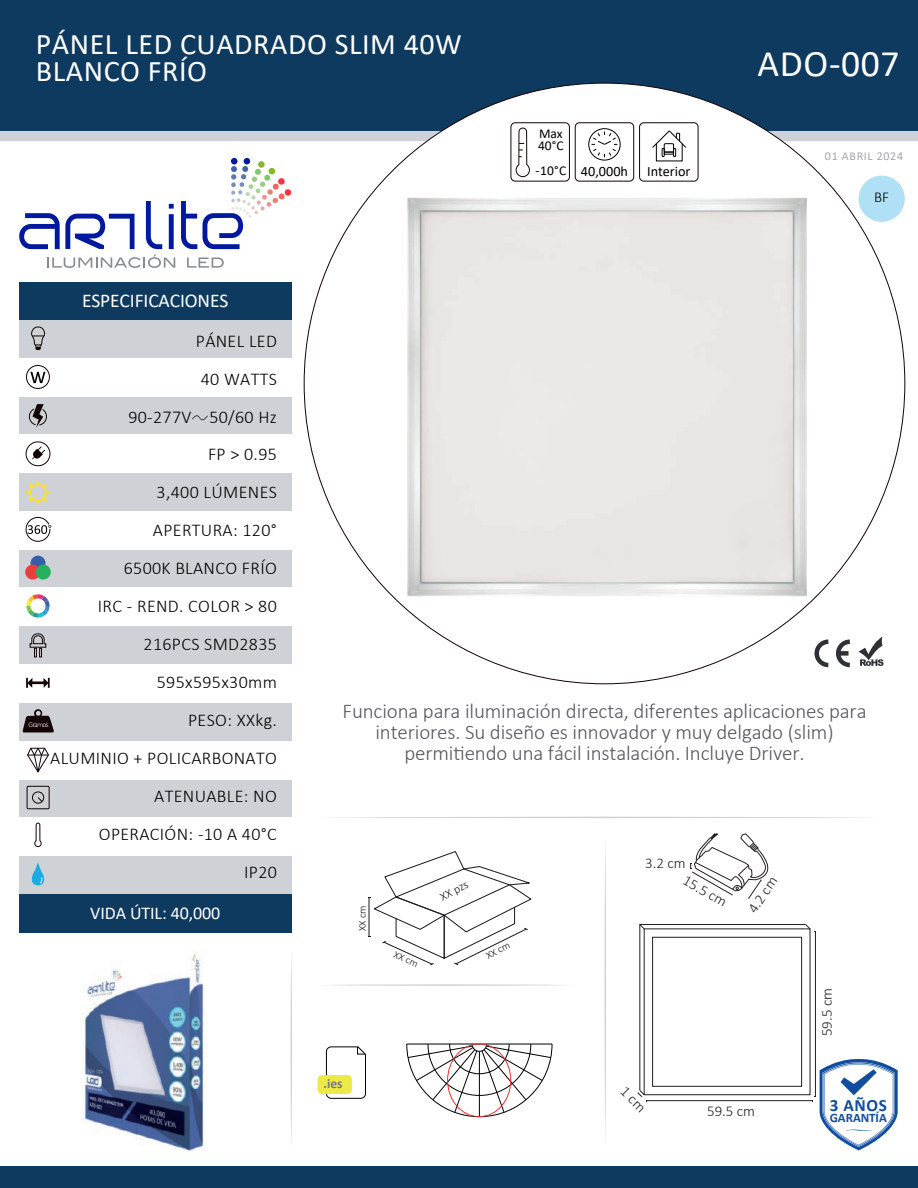
<style>
.page{position:relative;width:918px;height:1188px;background:#fff}
.page>*{position:absolute;margin:0;border:0;box-sizing:border-box;transform-origin:0 0}
.t1{font:37.5px "Calibri";letter-spacing:.02em;color:#fff}
.t2{font:30px/27px "Calibri";letter-spacing:.02em;color:#fff}
.t3{font:300 21px/21px "Calibri";letter-spacing:-.005em;color:#54565c;text-align:center}
.t4{font:19.5px "Calibri";letter-spacing:-.005em;color:#fff}
.t5{font:300 18px/38px "Calibri";letter-spacing:.02em;color:#000001;text-align:right}
.t6{font:18px "Calibri";letter-spacing:-.005em;color:#fff}
.t7{font:700 17.25px "Calibri";color:#104d9f}
.t8{font:300 15px "Calibri";color:#231f20}
.t9{font:300 15px "Calibri";color:#000001}
.t10{font:14.25px "Calibri";color:#000001}
.t11{font:13.5px/12px "Calibri";color:#000001}
.t12{font:700 13.5px "Calibri";color:#767a7c}
.t13{font:700 12.9px "Calibri";letter-spacing:-.005em;color:#104d9f}
.t14{font:12px "Calibri";letter-spacing:.055em;color:#a5a6ad}
.t15{font:300 12px "Calibri";color:#171519}
.t16{font:300 10.5px "Calibri";color:#171519}
.s1{font-size:13.5px}
</style>
<div class="page">
<div style="left:0;top:1166px;width:918px;height:21px;background:#0f3a60"></div>
<div style="left:19px;top:320px;width:272px;height:574px;background:#ced1d5"></div>
<div style="left:19px;top:358px;width:272px;height:38px;background:#fff"></div>
<div style="left:19px;top:435px;width:272px;height:38px;background:#fff"></div>
<div style="left:19px;top:511px;width:272px;height:39px;background:#fff"></div>
<div style="left:19px;top:588px;width:272px;height:38px;background:#fff"></div>
<div style="left:19px;top:664px;width:272px;height:39px;background:#fff"></div>
<div style="left:19px;top:741px;width:272px;height:38px;background:#fff"></div>
<div style="left:19px;top:817px;width:272px;height:39px;background:#fff"></div>
<div style="left:19px;top:894px;width:272px;height:38px;background:#0f3a60"></div>
<svg style="left:337px;top:817px;width:527px;height:1px"></svg>
<svg style="left:605px;top:847px;width:1px;height:290px"></svg>
<svg style="left:291px;top:957px;width:1px;height:184px"></svg>
<svg style="left:181px;top:201px;width:16px;height:48px"></svg>
<svg style="left:203px;top:161px;width:89px;height:88px"></svg>
<div style="left:243px;top:158px;width:7px;height:7px;background:#00199f;border-radius:3px"></div>
<div style="left:231px;top:158px;width:7px;height:7px;background:#00199f;border-radius:50%"></div>
<svg style="left:187px;top:258px;width:37px;height:10px"></svg>
<svg style="left:19px;top:201px;width:156px;height:67px"></svg>
<div style="left:19px;top:282px;width:272px;height:38px;background:#0f3a60"></div>
<svg style="left:31px;top:327px;width:14px;height:23px"></svg>
<div style="left:26px;top:365px;width:24px;height:24px;border:1px solid #130304;border-radius:50%"></div>
<svg style="left:31px;top:372px;width:14px;height:11px"></svg>
<svg style="left:29px;top:404px;width:18px;height:24px"></svg>
<div style="left:26px;top:442px;width:24px;height:24px;border:1px solid #130304;border-radius:50%"></div>
<svg style="left:32px;top:446px;width:13px;height:14px"></svg>
<svg style="left:26px;top:480px;width:24px;height:25px"></svg>
<svg style="left:26px;top:517px;width:25px;height:25px"></svg>
<svg style="left:31px;top:556px;width:15px;height:15px"></svg>
<div style="left:25px;top:565px;width:15px;height:15px;background:#ee3b3d;border-radius:50%"></div>
<div style="left:36px;top:565px;width:15px;height:15px;background:#24b05f;border-radius:50%"></div>
<svg style="left:26px;top:594px;width:24px;height:24px"></svg>
<svg style="left:30px;top:633px;width:16px;height:24px"></svg>
<svg style="left:26px;top:678px;width:24px;height:10px"></svg>
<svg style="left:22px;top:709px;width:32px;height:23px"></svg>
<svg style="left:27px;top:748px;width:22px;height:24px"></svg>
<div style="left:27px;top:786px;width:22px;height:23px;border:1px solid #130304"></div>
<div style="left:32px;top:792px;width:12px;height:11px;border:1px solid #130304;border-radius:50%"></div>
<svg style="left:38px;top:797px;width:5px;height:5px"></svg>
<svg style="left:34px;top:823px;width:8px;height:24px"></svg>
<svg style="left:31px;top:862px;width:14px;height:23px"></svg>
<div style="left:511px;top:122px;width:59px;height:60px;border:1px solid #130304;border-radius:4px"></div>
<svg style="left:516px;top:131px;width:14px;height:46px"></svg>
<div style="left:575px;top:122px;width:59px;height:60px;border:1px solid #130304;border-radius:4px"></div>
<div style="left:589px;top:128px;width:31px;height:32px;border:1px solid #000001;border-radius:50%"></div>
<svg style="left:592px;top:132px;width:25px;height:25px"></svg>
<div style="left:639px;top:122px;width:59px;height:60px;border:1px solid #130304;border-radius:4px"></div>
<svg style="left:652px;top:131px;width:34px;height:26px"></svg>
<svg style="left:814px;top:637px;width:70px;height:31px"></svg>
<svg style="left:0;top:0;width:918px;height:131px;background:#234a6c"></svg>
<div style="left:0;top:131px;width:442px;height:10px;background:#ced1d5"></div>
<div style="left:767px;top:131px;width:151px;height:10px;background:#ced1d5"></div>
<div style="left:859px;top:176px;width:46px;height:46px;background:#afe0f5;border-radius:50%"></div>
<svg style="left:326px;top:1046px;width:40px;height:53px"></svg>
<div style="left:318px;top:1075px;width:34px;height:19px;background:#ede945;border-radius:4px"></div>
<svg style="left:330px;top:984px;width:234px;height:2px"></svg>
<svg style="left:192px;top:415px;width:16px;height:5px"></svg>
<img style="left:395px;top:197px;width:423px;height:405px">
<svg style="left:690px;top:833px;width:79px;height:66px"></svg>
<svg style="left:368px;top:851px;width:164px;height:115px"></svg>
<svg style="left:406px;top:1043px;width:147px;height:74px"></svg>
<div style="left:447px;top:1044px;width:64px;height:73px;border:1px solid #ee2f2d;border-radius:50%"></div>
<img style="left:82px;top:950px;width:122px;height:201px">
<svg style="left:637px;top:924px;width:261px;height:226px"></svg>
<h2 class="t2" style="left:36px;top:30px;width:428px">PÁNEL LED CUADRADO SLIM 40W<br>BLANCO FRÍO</h2>
<p class="t4" style="left:82px;top:287px;width:148px">ESPECIFICACIONES</p>
<p class="t11" style="left:538px;top:127px;width:27px">Max<br>40°C</p>
<p class="t10" style="left:536px;top:162px;width:94px"><span class="s1">-10°C</span> 40,000h</p>
<p class="t10" style="left:647px;top:162px;width:45px">Interior</p>
<h1 class="t1" style="left:757px;top:37px;width:144px">ADO-007</h1>
<p class="t14" style="left:825px;top:147px;width:80px">01 ABRIL 2024</p>
<p class="t9" style="left:874px;top:188px;width:16px">BF</p>
<p class="t5" style="left:50px;top:322px;width:228px">PÁNEL LED<br>40 WATTS<br>90-277V 50/60 Hz<br>FP &gt; 0.95<br>3,400 LÚMENES<br>APERTURA: 120°<br>6500K BLANCO FRÍO<br>IRC - REND. COLOR &gt; 80<br>216PCS SMD2835<br>595x595x30mm<br>PESO: XXkg.<br>ALUMINIO + POLICARBONATO<br>ATENUABLE: NO<br>OPERACIÓN: -10 A 40°C<br>IP20</p>
<p class="t6" style="left:90px;top:900px;width:132px">VIDA ÚTIL: 40,000</p>
<p class="t3" style="left:343px;top:700px;width:526px">Funciona para iluminación directa, diferentes aplicaciones para interiores. Su diseño es innovador y muy delgado (slim) permitiendo una fácil instalación. Incluye Driver.</p>
<p class="t16" style="left:356px;top:931px;width:27px;rotate:-90deg">XX cm</p>
<p class="t15" style="left:438px;top:890px;width:32px;rotate:-26deg">XX pzs</p>
<p class="t16" style="left:397px;top:948px;width:27px;rotate:25deg">XX cm</p>
<p class="t16" style="left:484px;top:950px;width:27px;rotate:-26deg">XX cm</p>
<p class="t12" style="left:324px;top:1074px;width:20px">.ies</p>
<p class="t8" style="left:645px;top:854px;width:42px">3.2 cm</p>
<p class="t8" style="left:689px;top:871px;width:50px;rotate:30deg">15.5 cm</p>
<p class="t8" style="left:744px;top:906px;width:42px;rotate:-56deg">4.2 cm</p>
<p class="t8" style="left:707px;top:1102px;width:50px">59.5 cm</p>
<p class="t8" style="left:818px;top:1036px;width:50px;rotate:-90deg">59.5 cm</p>
<p class="t7" style="left:830px;top:1093px;width:59px">3 AÑOS</p>
<p class="t13" style="left:830px;top:1109px;width:59px">GARANTÍA</p>
</div>
